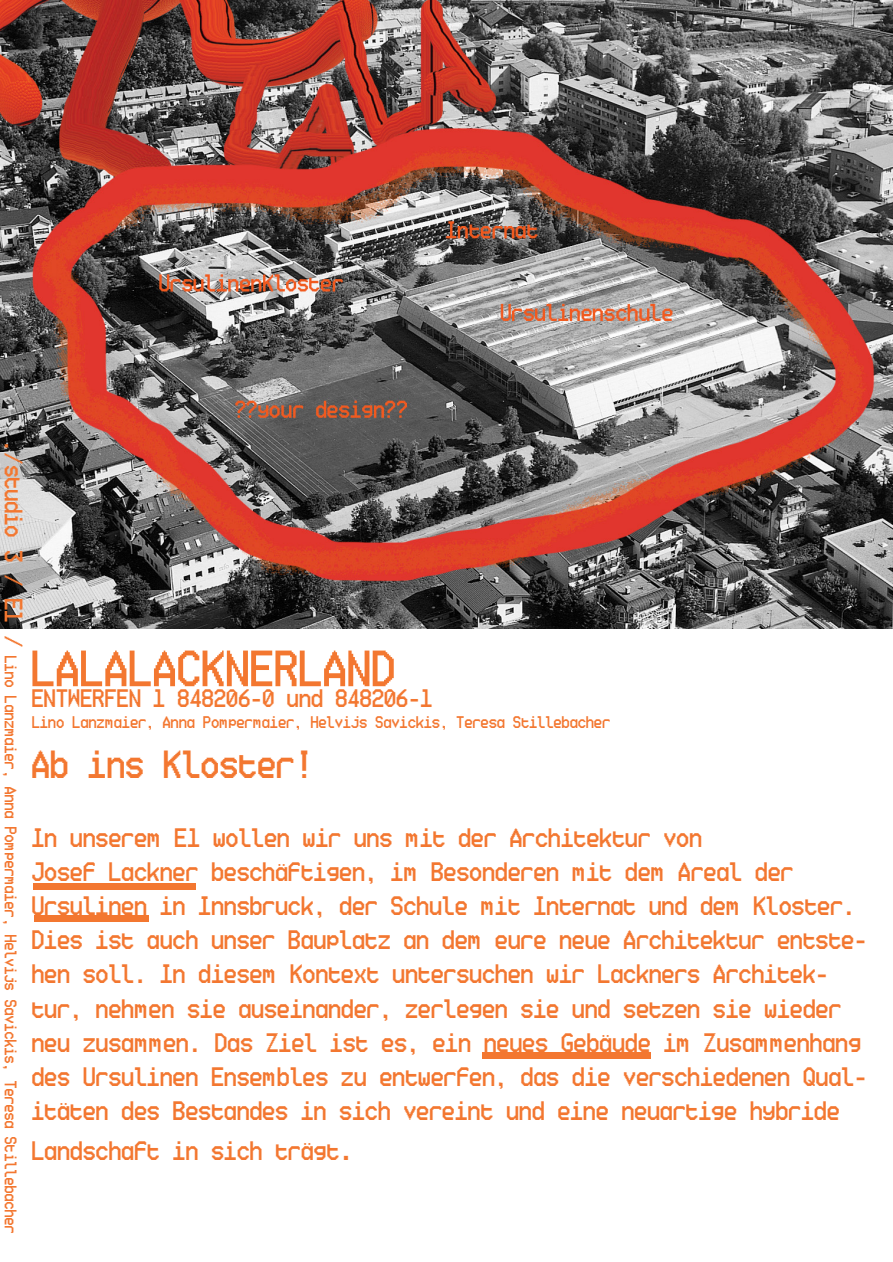
<style>
.page{position:relative;width:893px;height:1262px;background:#fff}
.page>*{position:absolute;margin:0;border:0;box-sizing:border-box;transform-origin:0 0}
.t1{font:54px "Ticketing";color:#f37730}
.t2{font:41.85px "Ticketing";color:#f37730}
.t3{font:28.5px/34.2px "Ticketing";color:#f37730}
.t4{font:27px "Ticketing";color:#f37730}
.t5{font:18px "Ticketing";color:#f37730}
.s1{font-size:27px}
.s2{font-size:33px}
</style>
<div class="page">
<img style="left:0;top:0;width:893px;height:629px">
<div style="left:34px;top:882px;width:162px;height:7px;background:#f37730"></div>
<div style="left:34px;top:915px;width:114px;height:7px;background:#f37730"></div>
<div style="left:482px;top:1052px;width:168px;height:6px;background:#f37730"></div>
<p class="t5" style="left:20px;top:441px;width:794px;rotate:90deg"><span class="s1">./studio 3 / E1 /</span> Lino Lanzmaier, Anna Pompermaier, Helvijs Savickis, Teresa Stillebacher</p>
<h1 class="t1" style="left:32px;top:641px;width:366px">LALALACKNERLAND</h1>
<p class="t4" style="left:32px;top:684px;width:402px">ENTWERFEN 1 848206-0 und 848206-1</p>
<p class="t5" style="left:32px;top:713px;width:580px">Lino Lanzmaier, Anna Pompermaier, Helvijs Savickis, Teresa Stillebacher</p>
<h2 class="t2" style="left:32px;top:743px;width:284px">Ab ins Kloster!</h2>
<p class="t3" style="left:32px;top:819px;width:837px">In unserem E1 wollen wir uns mit der Architektur von<br>Josef Lackner beschäftigen, im Besonderen mit dem Areal der Ursulinen in Innsbruck, der Schule mit Internat und dem Kloster.<br>Dies ist auch unser Bauplatz an dem eure neue Architektur entste&shy;hen soll. In diesem Kontext untersuchen wir Lackners Architek&shy;tur, nehmen sie auseinander, zerlegen sie und setzen sie wieder neu zusammen. Das Ziel ist es, ein neues Gebäude im Zusammenhang des Ursulinen Ensembles zu entwerfen, das die verschiedenen Qual&shy;itäten des Bestandes in sich vereint und eine neuartige hybride</p>
<p class="t3" style="left:32px;top:1133px;width:324px">Landschaft in sich trägt<span class="s2">.</span></p>
</div>
